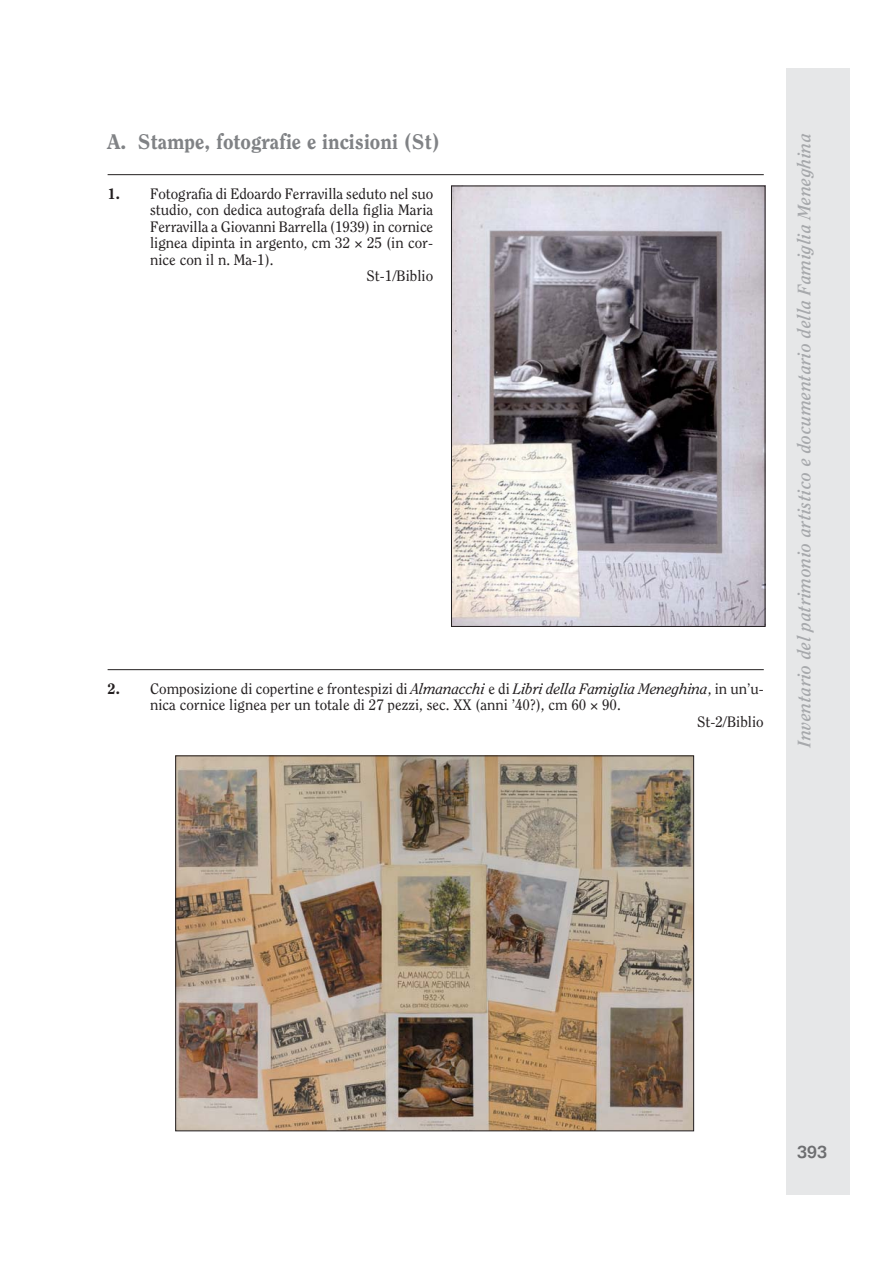
<style>
.page{position:relative;width:893px;height:1263px;background:#fff}
.page>*{position:absolute;margin:0;border:0;box-sizing:border-box;transform-origin:0 0}
.t1{font:800 21px "Clearface";color:#808285}
.t2{font:italic 700 18px "Clearface";letter-spacing:.025em;color:#a7a9ac}
.t3{font:500 18px "Folio";color:#6d6e70}
.t4{font:15px "Clearface";color:#231f20}
.s1{font-weight:800}
.s2{font-style:italic}
</style>
<div class="page">
<hr style="left:108px;top:174px;width:656px;height:1px;background:#231f20">
<hr style="left:108px;top:669px;width:656px;height:1px;background:#231f20">
<div style="left:786px;top:68px;width:64px;height:1127px;background:#e6e7e8"></div>
<img style="left:453px;top:188px;width:310px;height:437px">
<div style="left:451px;top:186px;width:314px;height:441px;border:1px solid #231f20"></div>
<img style="left:177px;top:758px;width:515px;height:371px">
<h1 class="t1" style="left:108px;top:133px;width:334px">A. Stampe, fotografie e incisioni (St)</h1>
<p class="t4" style="left:108px;top:187px;width:327px"><span class="s1">1.</span> Fotografia di Edoardo Ferravilla seduto nel suo</p>
<p class="t4" style="left:150px;top:204px;width:285px">studio, con dedica autografa della figlia Maria</p>
<p class="t4" style="left:150px;top:220px;width:285px">Ferravilla a Giovanni Barrella (1939) in cornice</p>
<p class="t4" style="left:150px;top:237px;width:284px">lignea dipinta in argento, cm 32 25 (in cor-</p>
<p class="t4" style="left:150px;top:253px;width:125px">nice con il n. Ma-1).</p>
<p class="t4" style="left:367px;top:270px;width:68px">St-1/Biblio</p>
<p class="t4" style="left:108px;top:682px;width:658px"><span class="s1">2.</span> Composizione di copertine e frontespizi di <span class="s2">Almanacchi</span> e di <span class="s2">Libri della Famiglia Meneghina</span>, in un’u-</p>
<p class="t4" style="left:150px;top:699px;width:472px">nica cornice lignea per un totale di 27 pezzi, sec. XX (anni ’40?), cm 60 90.</p>
<p class="t4" style="left:697px;top:715px;width:68px">St-2/Biblio</p>
<p class="t2" style="left:796px;top:747px;width:615px;rotate:-90deg">Inventario del patrimonio artistico e documentario della Famiglia Meneghina</p>
<p class="t3" style="left:797px;top:1145px;width:32px">393</p>
</div>
